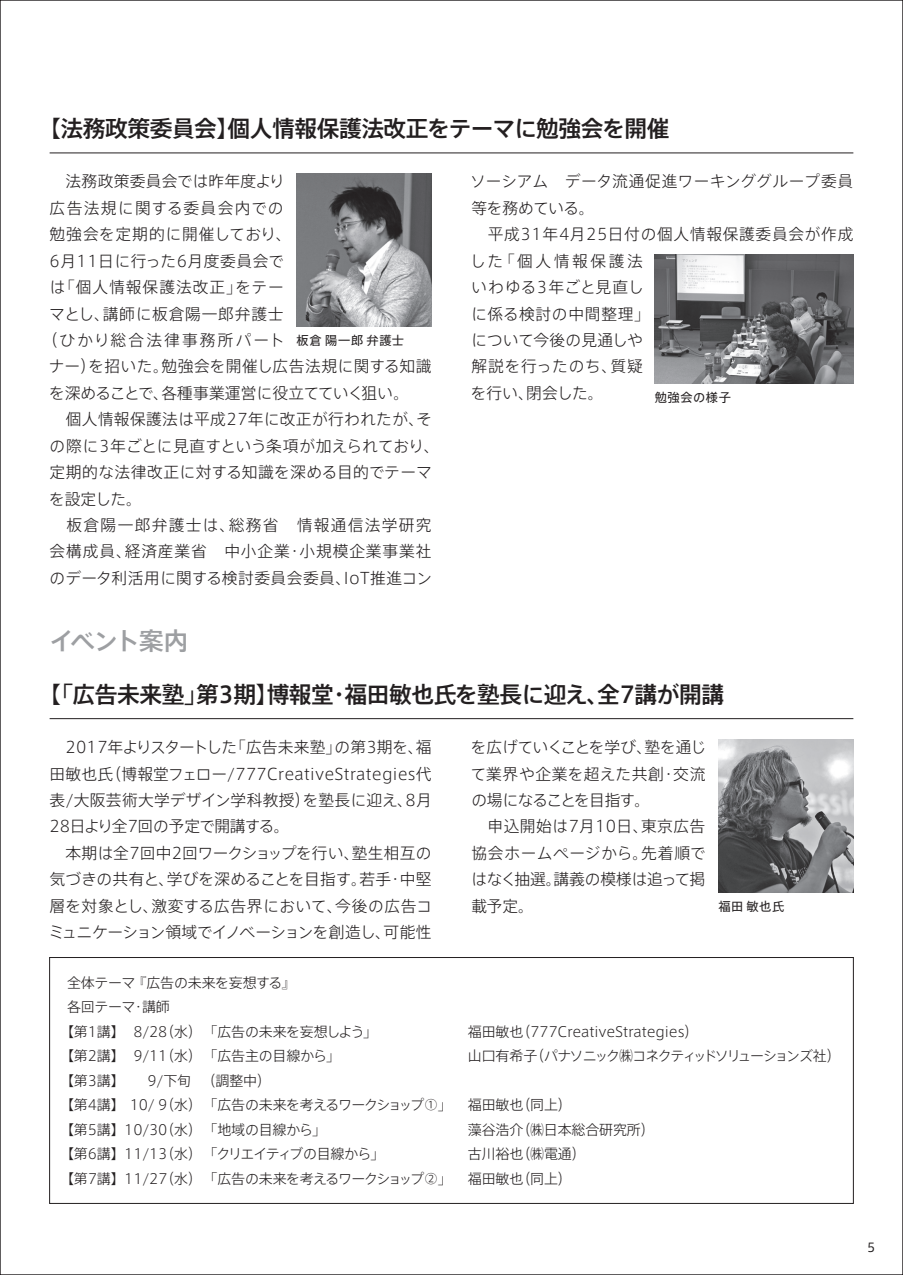
<style>
.page{position:relative;width:903px;height:1275px;background:#fff}
.page>*{position:absolute;margin:0;border:0;box-sizing:border-box;transform-origin:0 0}
.t1{font:500 24.5px "Axis Std";letter-spacing:-.04em;color:#9d9fa2}
.t2{font:500 22.75px "Axis Std";letter-spacing:-.02em;color:#231f20}
.t3{font:300 15.75px/26.4px "Axis Std";letter-spacing:.015em;color:#231f20}
.t4{font:300 15.75px/26.4px "Axis Std";letter-spacing:.035em;color:#231f20}
.t5{font:300 15.75px/26.4px "Axis Std";letter-spacing:-.005em;color:#231f20}
.t6{font:300 15.75px "Axis Std";letter-spacing:.05em;color:#231f20}
.t7{font:300 15.75px "Axis Std";letter-spacing:.055em;color:#231f20}
.t8{font:300 15.75px "Axis Std";letter-spacing:.08em;color:#231f20}
.t9{font:300 15.75px "Axis Std";letter-spacing:.06em;color:#231f20}
.t10{font:300 15.75px "Axis Std";letter-spacing:.085em;color:#231f20}
.t11{font:300 15.75px "Axis Std";letter-spacing:.135em;color:#231f20}
.t12{font:300 14px/24.5px "Axis Std";letter-spacing:-.01em;color:#231f20}
.t13{font:300 14px "Axis Std";letter-spacing:-.105em;color:#231f20}
.t14{font:300 14px "Axis Std";letter-spacing:-.03em;color:#231f20}
.t15{font:12.25px "Axis Std";letter-spacing:.045em;color:#231f20}
</style>
<div class="page">
<hr style="left:50px;top:718px;width:803px;height:1px;background:#231f20">
<img style="left:718px;top:739px;width:135px;height:154px">
<div style="left:49px;top:957px;width:804px;height:247px;border:1px solid #231f20"></div>
<hr style="left:50px;top:153px;width:803px;height:1px;background:#231f20">
<img style="left:297px;top:174px;width:135px;height:153px">
<img style="left:655px;top:255px;width:198px;height:129px">
<h2 class="t2" style="left:38px;top:111px;width:633px">【法務政策委員会】個人情報保護法改正をテーマに勉強会を開催</h2>
<p class="t3" style="left:50px;top:167px;width:237px">　法務政策委員会では昨年度より</p>
<p class="t10" style="left:50px;top:196px;width:235px">広告法規に関する委員会内での</p>
<p class="t6" style="left:50px;top:223px;width:243px">勉強会を定期的に開催しており、</p>
<p class="t3" style="left:50px;top:247px;width:236px">6月11日に行った6月度委員会で</p>
<p class="t9" style="left:49px;top:276px;width:236px">は「個人情報保護法改正」をテー</p>
<p class="t6" style="left:49px;top:302px;width:236px">マとし、講師に板倉陽一郎弁護士</p>
<p class="t11" style="left:42px;top:328px;width:244px">（ひかり総合法律事務所パート</p>
<p class="t3" style="left:49px;top:352px;width:384px">ナー）を招いた。勉強会を開催し広告法規に関する知識</p>
<p class="t5" style="left:49px;top:379px;width:361px">を深めることで、各種事業運営に役立てていく狙い。</p>
<p class="t3" style="left:50px;top:405px;width:384px">　個人情報保護法は平成27年に改正が行われたが、そ</p>
<p class="t3" style="left:50px;top:432px;width:391px">の際に3年ごとに見直すという条項が加えられており、</p>
<p class="t3" style="left:50px;top:458px;width:384px">定期的な法律改正に対する知識を深める目的でテーマ</p>
<p class="t3" style="left:49px;top:484px;width:94px">を設定した。</p>
<p class="t8" style="left:50px;top:513px;width:383px">　板倉陽一郎弁護士は、総務省　情報通信法学研究</p>
<p class="t7" style="left:50px;top:540px;width:383px">会構成員、経済産業省　中小企業・小規模企業事業社</p>
<p class="t3" style="left:50px;top:564px;width:384px">のデータ利活用に関する検討委員会委員、IoT推進コン</p>
<p class="t15" style="left:297px;top:331px;width:109px">板倉 陽一郎 弁護士</p>
<h1 class="t1" style="left:50px;top:622px;width:140px">イベント案内</h1>
<p class="t4" style="left:470px;top:167px;width:385px">ソーシアム　データ流通促進ワーキンググループ委員等を務めている。<br>　平成31年4月25日付の個人情報保護委員会が作成した「個人情報保護法　<br>いわゆる3年ごと見直し<br>に係る検討の中間整理」<br>について今後の見通しや<br>解説を行ったのち、質疑<br>を行い、閉会した。</p>
<p class="t15" style="left:655px;top:388px;width:78px">勉強会の様子</p>
<h2 class="t2" style="left:38px;top:677px;width:687px">【「広告未来塾」第3期】博報堂・福田敏也氏を塾長に迎え、全7講が開講</h2>
<p class="t3" style="left:49px;top:733px;width:385px">　2017年よりスタートした「広告未来塾」の第3期を、福田敏也氏（博報堂フェロー/777CreativeStrategies代表/大阪芸術大学デザイン学科教授）を塾長に迎え、8月<br>28日より全7回の予定で開講する。<br>　本期は全7回中2回ワークショップを行い、塾生相互の気づきの共有と、学びを深めることを目指す。若手・中堅層を対象とし、激変する広告界において、今後の広告コミュニケーション領域でイノベーションを創造し、可能性</p>
<p class="t5" style="left:471px;top:733px;width:237px">を広げていくことを学び、塾を通じて業界や企業を超えた共創・交流の場になることを目指す。<br>　申込開始は7月10日、東京広告協会ホームページから。先着順ではなく抽選。講義の模様は追って掲載予定。</p>
<p class="t15" style="left:718px;top:897px;width:67px">福田 敏也氏</p>
<p class="t12" style="left:67px;top:969px;width:230px">全体テーマ 『広告の未来を妄想する』</p>
<p class="t12" style="left:67px;top:994px;width:104px">各回テーマ・講師</p>
<p class="t12" style="left:60px;top:1018px;width:319px">【第1講】 8/28（水）「広告の未来を妄想しよう」</p>
<p class="t12" style="left:468px;top:1018px;width:232px">福田敏也（777CreativeStrategies）</p>
<p class="t12" style="left:60px;top:1043px;width:282px">【第2講】 9/11（水）「広告主の目線から」</p>
<p class="t13" style="left:468px;top:1046px;width:374px">山口有希子（パナソニック㈱コネクティッドソリューションズ社）</p>
<p class="t12" style="left:60px;top:1067px;width:513px">【第3講】　　9/下旬　 （調整中）<br>【第4講】 10/ 9（水）「広告の未来を考えるワークショップ①」 福田敏也（同上）【第5講】10/30（水）「地域の目線から」</p>
<p class="t12" style="left:468px;top:1116px;width:188px">藻谷浩介（㈱日本総合研究所）</p>
<p class="t14" style="left:60px;top:1144px;width:326px">【第6講】11/13（水）「クリエイティブの目線から」</p>
<p class="t12" style="left:60px;top:1141px;width:527px;text-indent:408px">古川裕也（㈱電通）【第7講】11/27（水）「広告の未来を考えるワークショップ②」 福田敏也（同上）</p>
<p class="t15" style="left:867px;top:1238px;width:10px">5</p>
</div>
